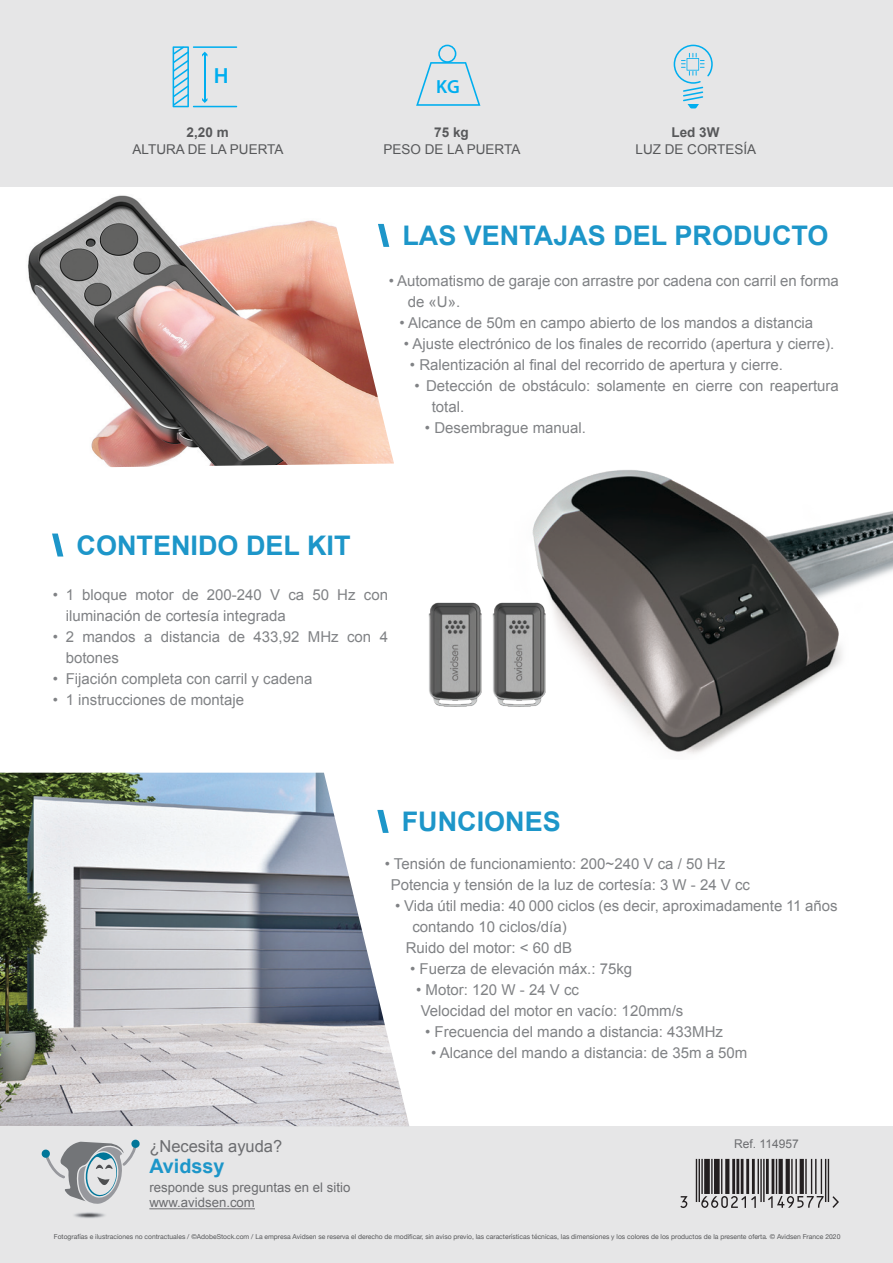
<style>
.page{position:relative;width:893px;height:1263px;background:#fff}
.page>*{position:absolute;margin:0;border:0;box-sizing:border-box;transform-origin:0 0}
.t1{font:700 27px "Arial";color:#1d96c9}
.t2{font:600 22.05px "Myriad Pro";color:#00aeef}
.t3{font:700 19.8px "Arial";color:#1d96c9}
.t4{font:600 19.05px "Myriad Pro";color:#00aeef}
.t5{font:16.5px "Arial";color:#6c6d70}
.t6{font:15px/21px "Arial";color:#808285}
.t7{font:13.5px "Arial";color:#57585a}
.t8{font:700 13.5px "Arial";color:#57585a}
.t9{font:13.2px/15.9px "Arial";color:#6c6d70}
.t10{font:12px "Arial";color:#6c6d70}
.t11{font:6.75px "Helvetica Neue";color:#57585a}
.s1{font-weight:900}
</style>
<div class="page">
<img style="left:27px;top:195px;width:367px;height:273px">
<div style="left:0;top:0;width:893px;height:187px;background:#e6e6e7"></div>
<img style="left:532px;top:470px;width:361px;height:284px">
<img style="left:511px;top:600px;width:64px;height:113px">
<img style="left:428px;top:602px;width:83px;height:105px">
<img style="left:0;top:773px;width:409px;height:353px">
<div style="left:0;top:1126px;width:893px;height:137px;background:#e6e6e7"></div>
<img style="left:74px;top:1212px;width:31px;height:6px">
<svg style="left:41px;top:1140px;width:99px;height:64px"></svg>
<hr style="left:149px;top:1208px;width:106px;height:1px;background:#6c6d70">
<svg style="left:680px;top:1196px;width:8px;height:12px"></svg>
<hr style="left:696px;top:1159px;width:1px;height:43px;background:#231f20">
<hr style="left:699px;top:1159px;width:1px;height:43px;background:#231f20">
<svg style="left:701px;top:1159px;width:58px;height:49px"></svg>
<hr style="left:760px;top:1159px;width:2px;height:43px;background:#231f20">
<hr style="left:763px;top:1159px;width:2px;height:43px;background:#231f20">
<svg style="left:766px;top:1159px;width:58px;height:49px"></svg>
<hr style="left:825px;top:1159px;width:1px;height:43px;background:#231f20">
<hr style="left:828px;top:1159px;width:1px;height:43px;background:#231f20">
<svg style="left:832px;top:1196px;width:7px;height:12px"></svg>
<hr style="left:193px;top:46px;width:44px;height:2px;background:#00aeef">
<hr style="left:193px;top:106px;width:44px;height:1px;background:#00aeef">
<hr style="left:204px;top:53px;width:2px;height:48px;background:#00aeef">
<svg style="left:202px;top:98px;width:5px;height:5px"></svg>
<svg style="left:202px;top:52px;width:5px;height:5px"></svg>
<svg style="left:173px;top:46px;width:16px;height:61px"></svg>
<svg style="left:416px;top:45px;width:64px;height:61px"></svg>
<svg style="left:674px;top:45px;width:39px;height:63px"></svg>
<h2 class="t2" style="left:214px;top:62px;width:16px">H</h2>
<p class="t8" style="left:187px;top:124px;width:44px">2,20 m</p>
<p class="t7" style="left:133px;top:140px;width:152px">ALTURA DE LA PUERTA</p>
<p class="t4" style="left:436px;top:75px;width:25px">KG</p>
<p class="t8" style="left:434px;top:124px;width:36px">75 kg</p>
<p class="t7" style="left:383px;top:140px;width:138px">PESO DE LA PUERTA</p>
<p class="t8" style="left:671px;top:124px;width:50px">Led 3W</p>
<p class="t7" style="left:636px;top:140px;width:122px">LUZ DE CORTESÍA</p>
<p class="t1" style="left:380px;top:218px;width:450px"><span class="s1">\</span> LAS VENTAJAS DEL PRODUCTO</p>
<p class="t6" style="left:408px;top:270px;width:433px;text-indent:-19px">• Automatismo de garaje con arrastre por cadena con carril en forma de «U».</p>
<p class="t6" style="left:399px;top:312px;width:415px">• Alcance de 50m en campo abierto de los mandos a distancia</p>
<p class="t6" style="left:404px;top:333px;width:432px">• Ajuste electrónico de los finales de recorrido (apertura y cierre).</p>
<p class="t6" style="left:410px;top:354px;width:374px">• Ralentización al final del recorrido de apertura y cierre.</p>
<p class="t6" style="left:432px;top:375px;width:409px;text-indent:-17px">• Detección de obstáculo: solamente en cierre con reapertura total.</p>
<p class="t6" style="left:425px;top:417px;width:163px">• Desembrague manual.</p>
<p class="t1" style="left:54px;top:527px;width:298px"><span class="s1">\</span> CONTENIDO DEL KIT</p>
<p class="t6" style="left:66px;top:584px;width:324px;text-indent:-13px">• 1 bloque motor de 200-240 V ca 50 Hz con iluminación de cortesía integrada</p>
<p class="t6" style="left:66px;top:626px;width:324px;text-indent:-13px">• 2 mandos a distancia de 433,92 MHz con 4 botones</p>
<p class="t6" style="left:53px;top:668px;width:261px">• Fijación completa con carril y cadena</p>
<p class="t6" style="left:53px;top:689px;width:193px">• 1 instrucciones de montaje</p>
<p class="t1" style="left:379px;top:803px;width:183px"><span class="s1">\</span> FUNCIONES</p>
<p class="t6" style="left:385px;top:854px;width:342px">• Tensión de funcionamiento: 200~240 V ca / 50 Hz</p>
<p class="t6" style="left:391px;top:875px;width:361px">Potencia y tensión de la luz de cortesía: 3 W - 24 V cc</p>
<p class="t6" style="left:412px;top:896px;width:427px;text-indent:-17px">• Vida útil media: 40 000 ciclos (es decir, aproximadamente 11 años contando 10 ciclos/día)</p>
<p class="t6" style="left:406px;top:938px;width:168px">Ruido del motor: &lt; 60 dB</p>
<p class="t6" style="left:410px;top:959px;width:224px">• Fuerza de elevación máx.: 75kg</p>
<p class="t6" style="left:416px;top:980px;width:164px">• Motor: 120 W - 24 V cc</p>
<p class="t6" style="left:421px;top:1001px;width:264px">Velocidad del motor en vacío: 120mm/s</p>
<p class="t6" style="left:425px;top:1022px;width:299px">• Frecuencia del mando a distancia: 433MHz</p>
<p class="t6" style="left:431px;top:1043px;width:318px">• Alcance del mando a distancia: de 35m a 50m</p>
<p class="t5" style="left:149px;top:1135px;width:134px">¿Necesita ayuda?</p>
<p class="t3" style="left:149px;top:1153px;width:77px">Avidssy</p>
<p class="t9" style="left:149px;top:1179px;width:203px">responde sus preguntas en el sitio www.avidsen.com</p>
<p class="t10" style="left:734px;top:1136px;width:66px">Ref. 114957</p>
<p class="t11" style="left:54px;top:1232px;width:788px">Fotografías e ilustraciones no contractuales / ©AdobeStock.com / La empresa Avidsen se reserva el derecho de modificar, sin aviso previo, las características técnicas, las dimensiones y los colores de los productos de la presente oferta. © Avidsen France 2020</p>
</div>
